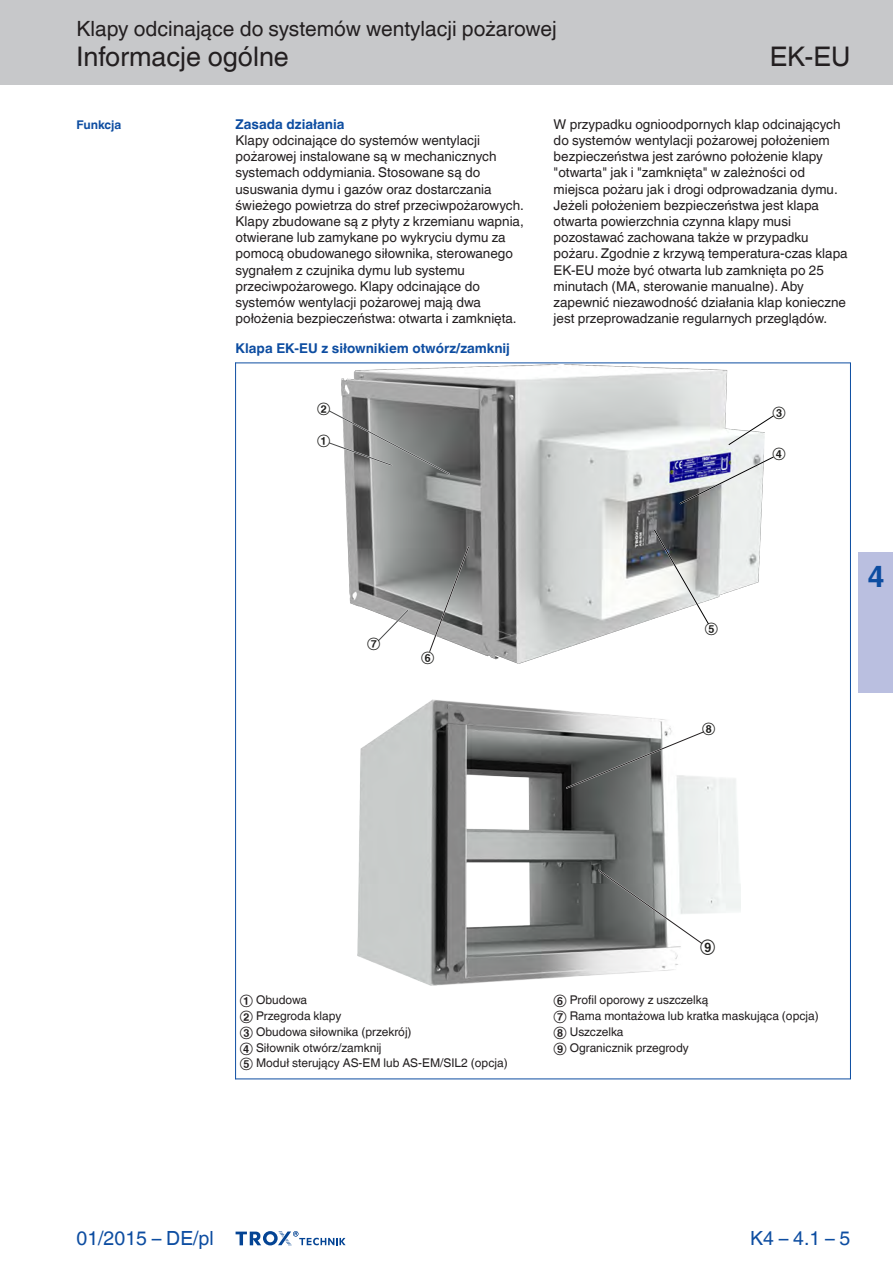
<style>
.page{position:relative;width:893px;height:1263px;background:#fff}
.page>*{position:absolute;margin:0;border:0;box-sizing:border-box;transform-origin:0 0}
.t1{font:700 30px "TROX Helvetica";color:#0d4da1}
.t2{font:27px "TROX Helvetica";color:#231f20}
.t3{font:21px "TROX Helvetica";color:#231f20}
.t4{font:19.5px "TROX Helvetica";color:#0d4da1}
.t5{font:14.7px "TROX Helvetica";color:#1d1d1b;scale:.93 1}
.t6{font:13.5px/16.2px "TROX Helvetica";color:#231f20}
.t7{font:700 13.5px "TROX Helvetica";color:#0d4da1}
.t8{font:12px/15.8px "TROX Helvetica";color:#231f20}
.t9{font:12px "TROX Helvetica";color:#1d1d1b}
.t10{font:700 12px "TROX Helvetica";color:#0d4da1}
</style>
<div class="page">
<div style="left:0;top:0;width:893px;height:85px;background:#c7c8ca"></div>
<svg style="left:236px;top:1231px;width:110px;height:15px"></svg>
<div style="left:859px;top:553px;width:34px;height:140px;background:#babfe0"></div>
<img style="left:358px;top:699px;width:383px;height:286px">
<img style="left:341px;top:364px;width:423px;height:299px">
<svg style="left:329px;top:409px;width:122px;height:67px"></svg>
<svg style="left:428px;top:545px;width:42px;height:108px"></svg>
<svg style="left:597px;top:868px;width:107px;height:77px"></svg>
<svg style="left:565px;top:730px;width:141px;height:60px"></svg>
<svg style="left:727px;top:414px;width:47px;height:33px"></svg>
<svg style="left:376px;top:608px;width:34px;height:35px"></svg>
<svg style="left:678px;top:455px;width:96px;height:51px"></svg>
<svg style="left:652px;top:528px;width:58px;height:98px"></svg>
<hr style="left:235px;top:362px;width:1px;height:717px;background:#0d4da1">
<hr style="left:850px;top:362px;width:1px;height:717px;background:#0d4da1">
<hr style="left:235px;top:362px;width:615px;height:1px;background:#0d4da1">
<hr style="left:235px;top:1078px;width:615px;height:1px;background:#0d4da1">
<h3 class="t3" style="left:77px;top:17px;width:482px">Klapy odcinające do systemów wentylacji pożarowej</h3>
<h2 class="t2" style="left:77px;top:41px;width:214px">Informacje ogólne</h2>
<h2 class="t2" style="left:770px;top:41px;width:82px">EK-EU</h2>
<p class="t10" style="left:77px;top:117px;width:46px">Funkcja</p>
<p class="t7" style="left:236px;top:116px;width:110px">Zasada działania</p>
<p class="t6" style="left:236px;top:132px;width:290px">Klapy odcinające do systemów wentylacji pożarowej instalowane są w mechanicznych systemach oddymiania. Stosowane są do ususwania dymu i gazów oraz dostarczania świeżego powietrza do stref przeciwpożarowych.<br>Klapy zbudowane są z płyty z krzemianu wapnia, otwierane lub zamykane po wykryciu dymu za pomocą obudowanego siłownika, sterowanego sygnałem z czujnika dymu lub systemu przeciwpożarowego. Klapy odcinające do systemów wentylacji pożarowej mają dwa położenia bezpieczeństwa: otwarta i zamknięta.</p>
<p class="t7" style="left:236px;top:341px;width:276px">Klapa EK-EU z siłownikiem otwórz/zamknij</p>
<p class="t9" style="left:317px;top:400px;width:15px">②</p>
<p class="t9" style="left:317px;top:432px;width:15px">①</p>
<p class="t6" style="left:554px;top:116px;width:296px">W przypadku ognioodpornych klap odcinających do systemów wentylacji pożarowej położeniem bezpieczeństwa jest zarówno położenie klapy "otwarta" jak i "zamknięta" w zależności od miejsca pożaru jak i drogi odprowadzania dymu.<br>Jeżeli położeniem bezpieczeństwa jest klapa otwarta powierzchnia czynna klapy musi pozostawać zachowana także w przypadku pożaru. Zgodnie z krzywą temperatura-czas klapa EK-EU może być otwarta lub zamknięta po 25 minutach (MA, sterowanie manualne). Aby zapewnić niezawodność działania klap konieczne jest przeprowadzanie regularnych przeglądów.</p>
<p class="t9" style="left:772px;top:405px;width:15px">③</p>
<p class="t9" style="left:772px;top:446px;width:15px">④</p>
<p class="t9" style="left:367px;top:636px;width:15px">⑦</p>
<p class="t9" style="left:421px;top:649px;width:15px">⑥</p>
<p class="t9" style="left:705px;top:621px;width:15px">⑤</p>
<p class="t9" style="left:702px;top:721px;width:15px">⑧</p>
<h1 class="t1" style="left:867px;top:559px;width:19px">4</h1>
<p class="t5" style="left:700px;top:937px;width:18px">⑨</p>
<p class="t8" style="left:240px;top:992px;width:269px">① Obudowa<br>② Przegroda klapy<br>③ Obudowa siłownika (przekrój)<br>④ Siłownik otwórz/zamknij<br>⑤ Moduł sterujący AS-EM lub AS-EM/SIL2 (opcja)</p>
<p class="t8" style="left:554px;top:992px;width:267px">⑥ Profil oporowy z uszczelką<br>⑦ Rama montażowa lub kratka maskująca (opcja)<br>⑧ Uszczelka<br>⑨ Ogranicznik przegrody</p>
<h3 class="t4" style="left:77px;top:1227px;width:139px">01/2015 – DE/pl</h3>
<h3 class="t4" style="left:750px;top:1227px;width:102px">K4 – 4.1 – 5</h3>
</div>
